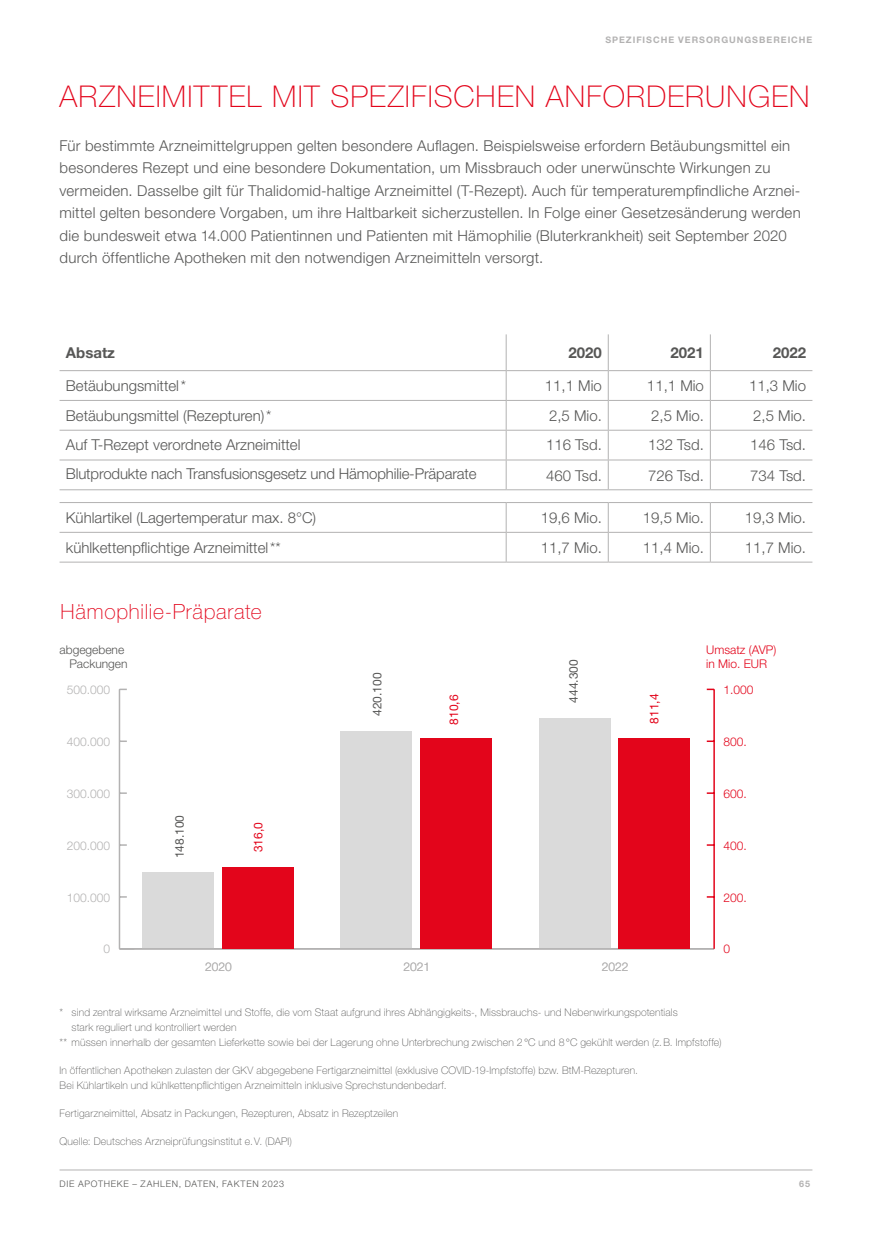
<style>
.page{position:relative;width:872px;height:1234px;background:#fff}
.page>*{position:absolute;margin:0;border:0;box-sizing:border-box;transform-origin:0 0}
.t1{font:100 30px "Helvetica Neue LT Std";letter-spacing:.04em;color:#e3051b}
.t2{font:100 21px "Helvetica Neue LT Std";letter-spacing:.035em;color:#e3051b}
.t3{font:300 15px/22.5px "Helvetica Neue LT Std";letter-spacing:.015em;color:#575756}
.t4{font:300 15px "Helvetica Neue LT Std";letter-spacing:-.01em;color:#575756}
.t5{font:700 15px "Helvetica Neue LT Std";color:#575756}
.t6{font:300 12px "Helvetica Neue LT Std";color:#b3b2b2}
.t7{font:300 12px/14.4px "Helvetica Neue LT Std";color:#e3051b}
.t8{font:12px "Helvetica Neue LT Std";color:#575756}
.t9{font:300 12px/14.4px "Helvetica Neue LT Std";color:#575756;text-align:right}
.t10{font:12px "Helvetica Neue LT Std";color:#e3051b}
.t11{font:100 10.5px/15px "Helvetica Neue LT Std";letter-spacing:.015em;color:#575756}
.t12{font:300 9px "Helvetica Neue LT Std";letter-spacing:.08em;color:#575756}
.t13{font:700 9px "Helvetica Neue LT Std";letter-spacing:.11em;color:#b3b2b2}
</style>
<div class="page">
<hr style="left:60px;top:370px;width:446px;height:1px;background:#b3b2b2">
<hr style="left:60px;top:400px;width:446px;height:1px;background:#b3b2b2">
<hr style="left:60px;top:430px;width:446px;height:1px;background:#b3b2b2">
<hr style="left:60px;top:532px;width:446px;height:1px;background:#b3b2b2">
<hr style="left:60px;top:561px;width:446px;height:1px;background:#b3b2b2">
<hr style="left:506px;top:561px;width:102px;height:1px;background:#b3b2b2">
<hr style="left:608px;top:561px;width:102px;height:1px;background:#b3b2b2">
<hr style="left:710px;top:561px;width:102px;height:1px;background:#b3b2b2">
<hr style="left:506px;top:334px;width:1px;height:36px;background:#b3b2b2">
<hr style="left:608px;top:334px;width:1px;height:36px;background:#b3b2b2">
<hr style="left:506px;top:370px;width:102px;height:1px;background:#b3b2b2">
<hr style="left:608px;top:370px;width:102px;height:1px;background:#b3b2b2">
<hr style="left:710px;top:370px;width:102px;height:1px;background:#b3b2b2">
<hr style="left:506px;top:400px;width:102px;height:1px;background:#b3b2b2">
<hr style="left:608px;top:400px;width:102px;height:1px;background:#b3b2b2">
<hr style="left:710px;top:400px;width:102px;height:1px;background:#b3b2b2">
<hr style="left:506px;top:430px;width:102px;height:1px;background:#b3b2b2">
<hr style="left:608px;top:430px;width:102px;height:1px;background:#b3b2b2">
<hr style="left:710px;top:430px;width:102px;height:1px;background:#b3b2b2">
<hr style="left:506px;top:532px;width:102px;height:1px;background:#b3b2b2">
<hr style="left:608px;top:532px;width:102px;height:1px;background:#b3b2b2">
<hr style="left:710px;top:532px;width:102px;height:1px;background:#b3b2b2">
<hr style="left:60px;top:459px;width:446px;height:1px;background:#b3b2b2">
<hr style="left:506px;top:459px;width:102px;height:1px;background:#b3b2b2">
<hr style="left:608px;top:459px;width:102px;height:1px;background:#b3b2b2">
<hr style="left:710px;top:459px;width:102px;height:1px;background:#b3b2b2">
<hr style="left:60px;top:489px;width:446px;height:1px;background:#b3b2b2">
<hr style="left:506px;top:489px;width:102px;height:1px;background:#b3b2b2">
<hr style="left:608px;top:489px;width:102px;height:1px;background:#b3b2b2">
<hr style="left:710px;top:489px;width:102px;height:1px;background:#b3b2b2">
<hr style="left:60px;top:502px;width:446px;height:1px;background:#b3b2b2">
<hr style="left:506px;top:502px;width:102px;height:1px;background:#b3b2b2">
<hr style="left:608px;top:502px;width:102px;height:1px;background:#b3b2b2">
<hr style="left:710px;top:502px;width:102px;height:1px;background:#b3b2b2">
<svg style="left:506px;top:371px;width:1px;height:118px"></svg>
<svg style="left:608px;top:371px;width:1px;height:118px"></svg>
<svg style="left:710px;top:371px;width:1px;height:118px"></svg>
<svg style="left:506px;top:503px;width:1px;height:58px"></svg>
<svg style="left:608px;top:503px;width:1px;height:58px"></svg>
<svg style="left:710px;top:503px;width:1px;height:58px"></svg>
<hr style="left:710px;top:334px;width:1px;height:36px;background:#b3b2b2">
<hr style="left:119px;top:689px;width:1px;height:259px;background:#b3b2b2">
<svg style="left:119px;top:688px;width:8px;height:2px"></svg>
<div style="left:142px;top:871px;width:72px;height:77px;background:#dadada"></div>
<div style="left:340px;top:730px;width:72px;height:218px;background:#dadada"></div>
<div style="left:539px;top:718px;width:71px;height:230px;background:#dadada"></div>
<hr style="left:119px;top:947px;width:595px;height:2px;background:#b3b2b2">
<hr style="left:713px;top:689px;width:2px;height:259px;background:#e3051b">
<svg style="left:706px;top:688px;width:8px;height:2px"></svg>
<div style="left:222px;top:866px;width:71px;height:82px;background:#e3051b"></div>
<div style="left:420px;top:738px;width:71px;height:210px;background:#e3051b"></div>
<div style="left:618px;top:738px;width:71px;height:210px;background:#e3051b"></div>
<hr style="left:60px;top:1169px;width:752px;height:1px;background:#b3b2b2">
<p class="t13" style="left:605px;top:34px;width:209px">SPEZIFISCHE VERSORGUNGSBEREICHE</p>
<h1 class="t1" style="left:60px;top:79px;width:751px">ARZNEIMITTEL MIT SPEZIFISCHEN ANFORDERUNGEN</h1>
<p class="t3" style="left:60px;top:134px;width:742px">Für bestimmte Arzneimittelgruppen gelten besondere Auflagen. Beispielsweise erfordern Betäubungsmittel ein besonderes Rezept und eine besondere Dokumentation, um Missbrauch oder unerwünschte Wirkungen zu vermeiden. Dasselbe gilt für Thalidomid-haltige Arzneimittel (T-Rezept). Auch für temperaturempfindliche Arznei&shy;mittel gelten besondere Vorgaben, um ihre Haltbarkeit sicherzustellen. In Folge einer Gesetzesänderung werden die bundesweit etwa 14.000 Patientinnen und Patienten mit Hämophilie (Bluterkrankheit) seit September 2020 durch öffentliche Apotheken mit den notwendigen Arzneimitteln versorgt.</p>
<p class="t5" style="left:66px;top:343px;width:51px">Absatz</p>
<p class="t5" style="left:568px;top:343px;width:35px">2020</p>
<p class="t5" style="left:670px;top:343px;width:35px">2021</p>
<p class="t5" style="left:772px;top:343px;width:35px">2022</p>
<p class="t3" style="left:66px;top:374px;width:122px">Betäubungsmittel*</p>
<p class="t3" style="left:545px;top:374px;width:58px">11,1 Mio</p>
<p class="t3" style="left:647px;top:374px;width:58px">11,1 Mio</p>
<p class="t3" style="left:749px;top:374px;width:58px">11,3 Mio</p>
<p class="t3" style="left:66px;top:403px;width:207px">Betäubungsmittel (Rezepturen)*</p>
<p class="t3" style="left:549px;top:403px;width:54px">2,5 Mio.</p>
<p class="t3" style="left:651px;top:403px;width:54px">2,5 Mio.</p>
<p class="t3" style="left:753px;top:403px;width:54px">2,5 Mio.</p>
<p class="t3" style="left:66px;top:433px;width:236px">Auf T-Rezept verordnete Arzneimittel</p>
<p class="t3" style="left:546px;top:433px;width:57px">116 Tsd.</p>
<p class="t3" style="left:648px;top:433px;width:57px">132 Tsd.</p>
<p class="t3" style="left:750px;top:433px;width:57px">146 Tsd.</p>
<p class="t4" style="left:66px;top:464px;width:412px">Blutprodukte nach Transfusionsgesetz und Hämophilie-Präparate</p>
<p class="t3" style="left:546px;top:464px;width:57px">460 Tsd.</p>
<p class="t3" style="left:648px;top:464px;width:57px">726 Tsd.</p>
<p class="t3" style="left:750px;top:464px;width:57px">734 Tsd.</p>
<p class="t3" style="left:66px;top:506px;width:252px">Kühlartikel (Lagertemperatur max. 8°C)</p>
<p class="t3" style="left:541px;top:506px;width:63px">19,6 Mio.</p>
<p class="t3" style="left:643px;top:506px;width:63px">19,5 Mio.</p>
<p class="t3" style="left:745px;top:506px;width:63px">19,3 Mio.</p>
<p class="t3" style="left:66px;top:535px;width:216px">kühlkettenpflichtige Arzneimittel**</p>
<p class="t3" style="left:541px;top:535px;width:63px">11,7 Mio.</p>
<p class="t3" style="left:643px;top:535px;width:63px">11,4 Mio.</p>
<p class="t3" style="left:745px;top:535px;width:63px">11,7 Mio.</p>
<h2 class="t2" style="left:61px;top:599px;width:203px">Hämophilie-Präparate</h2>
<p class="t9" style="left:60px;top:642px;width:70px">abgegebene<br>Packungen</p>
<p class="t6" style="left:67px;top:682px;width:45px">500.000</p>
<p class="t6" style="left:67px;top:734px;width:45px">400.000</p>
<p class="t6" style="left:67px;top:786px;width:45px">300.000</p>
<p class="t6" style="left:67px;top:837px;width:45px">200.000</p>
<p class="t6" style="left:67px;top:889px;width:45px">100.000</p>
<p class="t6" style="left:103px;top:941px;width:8px">0</p>
<p class="t8" style="left:172px;top:858px;width:45px;rotate:-90deg">148.100</p>
<p class="t10" style="left:251px;top:852px;width:32px;rotate:-90deg">316,0</p>
<p class="t8" style="left:370px;top:716px;width:45px;rotate:-90deg">420.100</p>
<p class="t10" style="left:446px;top:724px;width:32px;rotate:-90deg">810,6</p>
<p class="t8" style="left:566px;top:702px;width:45px;rotate:-90deg">444.300</p>
<p class="t6" style="left:205px;top:959px;width:28px">2020</p>
<p class="t6" style="left:403px;top:959px;width:28px">2021</p>
<p class="t6" style="left:601px;top:959px;width:28px">2022</p>
<p class="t10" style="left:647px;top:723px;width:32px;rotate:-90deg">811,4</p>
<p class="t7" style="left:706px;top:642px;width:72px">Umsatz (AVP) in Mio. EUR</p>
<p class="t7" style="left:723px;top:682px;width:32px">1.000</p>
<p class="t7" style="left:723px;top:734px;width:25px">800.</p>
<p class="t7" style="left:723px;top:785px;width:25px">600.</p>
<p class="t7" style="left:723px;top:837px;width:25px">400.</p>
<p class="t7" style="left:723px;top:889px;width:25px">200.</p>
<p class="t7" style="left:723px;top:941px;width:8px">0</p>
<p class="t11" style="left:60px;top:1004px;width:620px">* sind zentral wirksame Arzneimittel und Stoffe, die vom Staat aufgrund ihres Abhängigkeits-, Missbrauchs- und Nebenwirkungspotentials</p>
<p class="t11" style="left:72px;top:1019px;width:167px">stark reguliert und kontrolliert werden</p>
<p class="t11" style="left:60px;top:1034px;width:663px">** müssen innerhalb der gesamten Lieferkette sowie bei der Lagerung ohne Unterbrechung zwischen 2°C und 8°C gekühlt werden (z.B. Impfstoffe)</p>
<p class="t11" style="left:60px;top:1062px;width:580px">In öffentlichen Apotheken zulasten der GKV abgegebene Fertigarzneimittel (exklusive COVID-19-Impfstoffe) bzw. BtM-Rezepturen.<br>Bei Kühlartikeln und kühlkettenpflichtigen Arzneimitteln inklusive Sprechstundenbedarf.</p>
<p class="t11" style="left:60px;top:1105px;width:340px">Fertigarzneimittel, Absatz in Packungen, Rezepturen, Absatz in Rezeptzeilen</p>
<p class="t11" style="left:60px;top:1133px;width:234px">Quelle: Deutsches Arzneiprüfungsinstitut e.V. (DAPI)</p>
<p class="t12" style="left:60px;top:1178px;width:226px">DIE APOTHEKE – ZAHLEN, DATEN, FAKTEN 2023</p>
<p class="t13" style="left:799px;top:1178px;width:12px">65</p>
</div>
